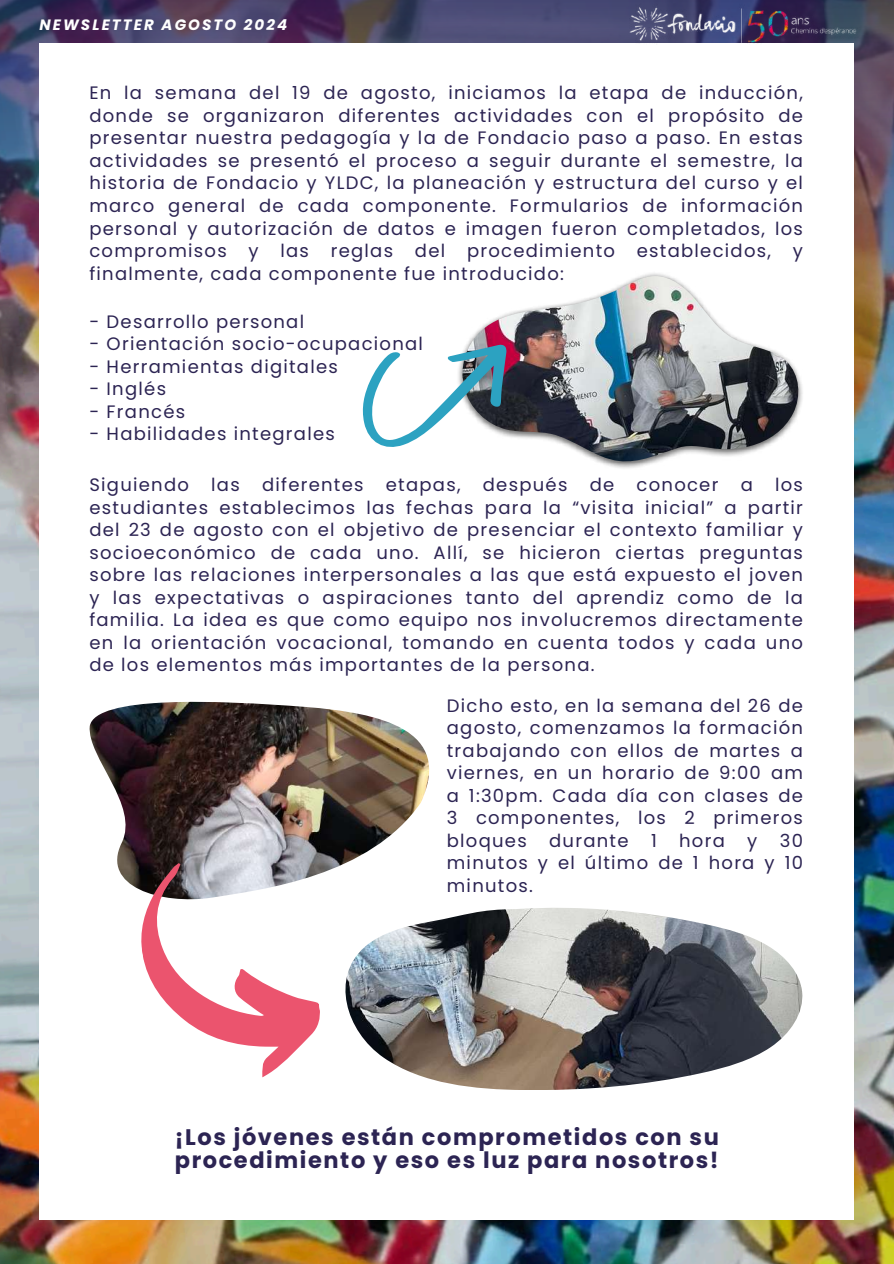
<style>
.page{position:relative;width:894px;height:1264px;background:#fff}
.page>*{position:absolute;margin:0;border:0;box-sizing:border-box;transform-origin:0 0}
.t1{font:700 22.5px/23.7px "Poppins";letter-spacing:.07em;color:#2c2453}
.t2{font:18px/22.5px "Poppins";letter-spacing:.07em;color:#2c2453;text-align:justify}
.t3{font:italic 700 15px "Poppins";letter-spacing:.14em;color:#fff}
</style>
<div class="page">
<img style="left:0;top:466px;width:893px;height:797px">
<img style="left:0;top:0;width:893px;height:466px">
<div style="left:39px;top:44px;width:814px;height:1175px;background:#fff"></div>
<img style="left:606px;top:0;width:270px;height:51px">
<img style="left:598px;top:273px;width:205px;height:196px">
<img style="left:468px;top:276px;width:330px;height:186px">
<img style="left:90px;top:701px;width:339px;height:182px">
<img style="left:345px;top:908px;width:457px;height:181px">
<svg style="left:129px;top:844px;width:200px;height:234px"></svg>
<svg style="left:362px;top:343px;width:151px;height:110px"></svg>
<p class="t3" style="left:39px;top:15px;width:249px">NEWSLETTER AGOSTO 2024</p>
<p class="t2" style="left:89px;top:82px;width:715px">En la semana del 19 de agosto, iniciamos la etapa de inducción, donde se organizaron diferentes actividades con el propósito de presentar nuestra pedagogía y la de Fondacio paso a paso. En estas actividades se presentó el proceso a seguir durante el semestre, la historia de Fondacio y YLDC, la planeación y estructura del curso y el marco general de cada componente. Formularios de información personal y autorización de datos e imagen fueron completados, los compromisos y las reglas del procedimiento establecidos, y finalmente, cada componente fue introducido:</p>
<p class="t2" style="left:89px;top:310px;width:216px">- Desarrollo personal</p>
<p class="t2" style="left:89px;top:333px;width:335px">- Orientación socio-ocupacional</p>
<p class="t2" style="left:89px;top:355px;width:250px">- Herramientas digitales</p>
<p class="t2" style="left:89px;top:378px;width:78px">- Inglés</p>
<p class="t2" style="left:89px;top:400px;width:97px">- Francés</p>
<p class="t2" style="left:89px;top:423px;width:247px">- Habilidades integrales</p>
<p class="t2" style="left:89px;top:474px;width:715px">Siguiendo las diferentes etapas, después de conocer a los estudiantes establecimos las fechas para la “visita inicial” a partir del 23 de agosto con el objetivo de presenciar el contexto familiar y socioeconómico de cada uno. Allí, se hicieron ciertas preguntas sobre las relaciones interpersonales a las que está expuesto el joven y las expectativas o aspiraciones tanto del aprendiz como de la familia. La idea es que como equipo nos involucremos directamente en la orientación vocacional, tomando en cuenta todos y cada uno de los elementos más importantes de la persona.</p>
<p class="t2" style="left:446px;top:694px;width:357px">Dicho esto, en la semana del 26 de agosto, comenzamos la formación trabajando con ellos de martes a viernes, en un horario de 9:00 am a 1:30pm. Cada día con clases de 3 componentes, los 2 primeros bloques durante 1 hora y 30 minutos y el último de 1 hora y 10 minutos.</p>
<p class="t1" style="left:175px;top:1124px;width:545px">¡Los jóvenes están comprometidos con su procedimiento y eso es luz para nosotros!</p>
</div>
